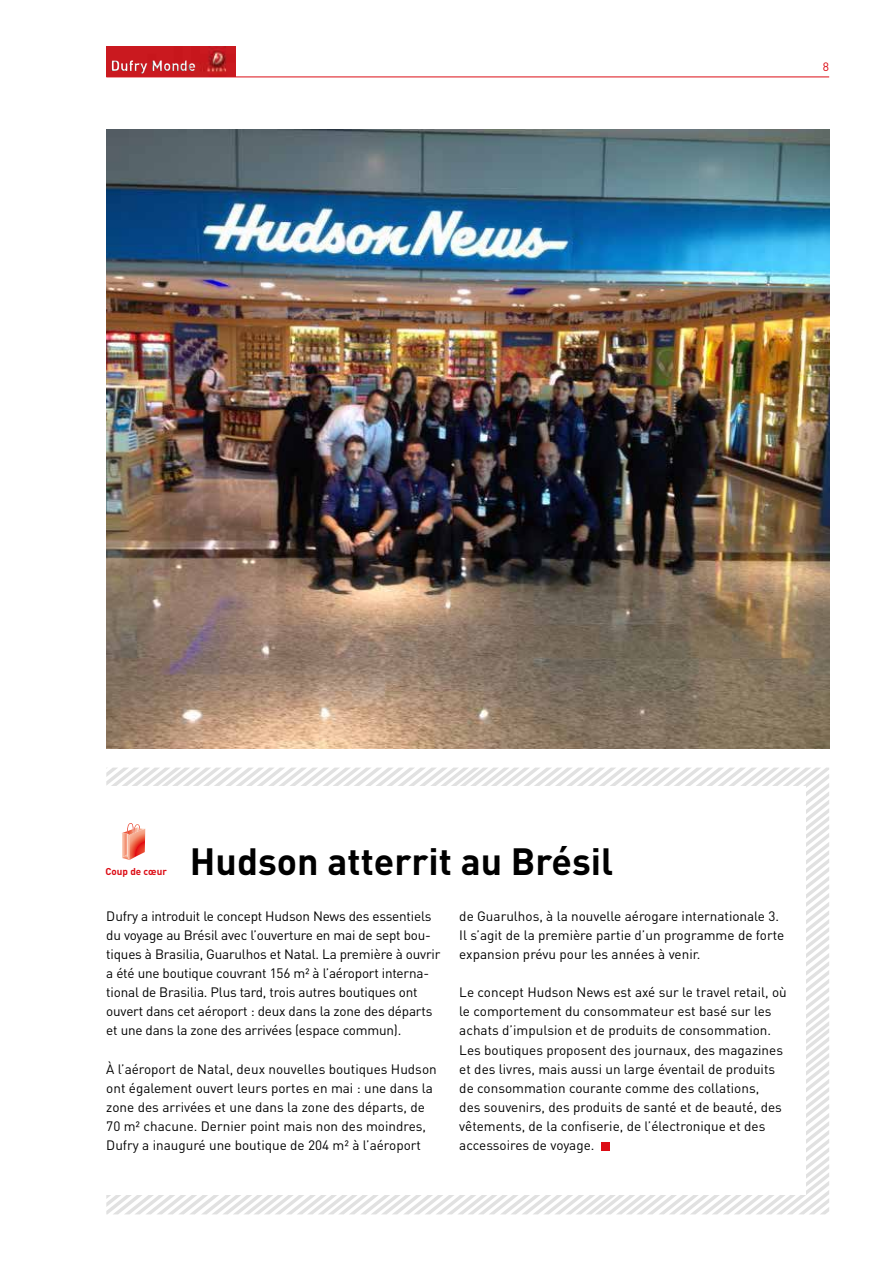
<style>
.page{position:relative;width:893px;height:1263px;background:#fff}
.page>*{position:absolute;margin:0;border:0;box-sizing:border-box;transform-origin:0 0}
.t1{font:700 37.5px "DIN";color:#000}
.t2{font:700 14.7px "DIN";color:#fff}
.t3{font:13.5px/19.2px "DIN";color:#000}
.t4{font:12px "DIN";color:#dc0c15}
.t5{font:700 9.9px "DIN";color:#dc0c15}
</style>
<div class="page">
<hr style="left:106px;top:77px;width:723px;height:1px;background:#dc0c15">
<img style="left:106px;top:130px;width:723px;height:618px">
<svg style="left:243px;top:994px;width:568px;height:220px"></svg>
<div style="left:97px;top:787px;width:709px;height:408px;background:#fff"></div>
<div style="left:601px;top:1142px;width:9px;height:8px;background:#dc0c15"></div>
<svg style="left:106px;top:767px;width:723px;height:186px"></svg>
<img style="left:106px;top:47px;width:130px;height:30px">
<div style="left:111px;top:58px;width:87px;height:17px;background:#c61c1f"></div>
<div style="left:110px;top:58px;width:85px;height:17px;background:#000;opacity:.75"></div>
<p class="t2" style="left:110px;top:56px;width:87px">Dufry Monde</p>
<p class="t4" style="left:823px;top:59px;width:8px">8</p>
<p class="t5" style="left:105px;top:865px;width:63px">Coup de cœur</p>
<h1 class="t1" style="left:190px;top:837px;width:425px">Hudson atterrit au Brésil</h1>
<p class="t3" style="left:106px;top:906px;width:336px">Dufry a introduit le concept Hudson News des essentiels du voyage au Brésil avec l’ouverture en mai de sept bou&shy;tiques à Brasilia, Guarulhos et Natal. La première à ouvrir a été une boutique couvrant 156 m² à l’aéroport interna&shy;tional de Brasilia. Plus tard, trois autres boutiques ont ouvert dans cet aéroport : deux dans la zone des départs et une dans la zone des arrivées (espace commun).</p>
<p class="t3" style="left:106px;top:1059px;width:332px">À l’aéroport de Natal, deux nouvelles boutiques Hudson ont également ouvert leurs portes en mai : une dans la zone des arrivées et une dans la zone des départs, de 70 m² chacune. Dernier point mais non des moindres, Dufry a inauguré une boutique de 204 m² à l’aéroport</p>
<p class="t3" style="left:459px;top:906px;width:326px">de Guarulhos, à la nouvelle aérogare internationale 3.<br>Il s’agit de la première partie d’un programme de forte expansion prévu pour les années à venir.</p>
<p class="t3" style="left:459px;top:982px;width:329px">Le concept Hudson News est axé sur le travel retail, où le comportement du consommateur est basé sur les achats d’impulsion et de produits de consommation.<br>Les boutiques proposent des journaux, des magazines et des livres, mais aussi un large éventail de produits de consommation courante comme des collations,<br>des souvenirs, des produits de santé et de beauté, des vêtements, de la confiserie, de l’électronique et des accessoires de voyage.</p>
</div>
